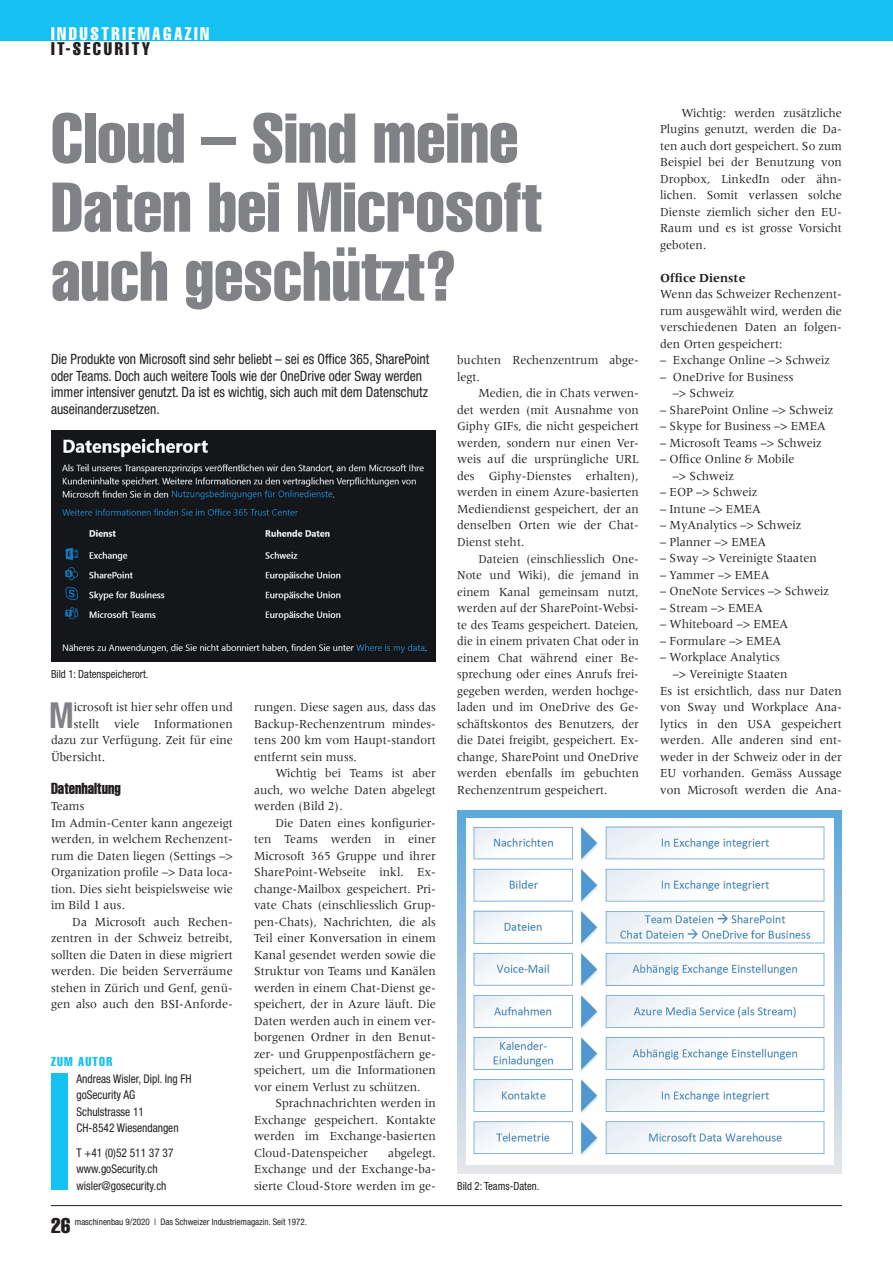
<style>
.page{position:relative;width:893px;height:1263px;background:#fff}
.page>*{position:absolute;margin:0;border:0;box-sizing:border-box;transform-origin:0 0}
.t1{font:extra-condensed 69px/69px "Helvetica";color:#808285}
.t2{font:700 condensed 35.85px "Helvetica Neue";color:#808285;scale:.93 1}
.t3{font:extra-condensed 21px "Helvetica";color:#231f20}
.t4{font:extra-condensed 18px "Helvetica";letter-spacing:.14em;color:#fff}
.t5{font:extra-condensed 18px "Helvetica";letter-spacing:.14em;color:#231f20}
.t6{font:extra-condensed 15.75px "Helvetica";color:#231f20;scale:.95 1}
.t7{font:condensed 14.25px/16.5px "Helvetica Neue";color:#231f20;scale:.95 1}
.t8{font:12.75px/16.5px "Meridien LT Std";color:#231f20;text-align:justify;scale:.95 1}
.t9{font:12.75px/16.5px "Meridien LT Std";color:#231f20;text-align:justify;scale:.93 1}
.t10{font:700 12.75px "Meridien LT Std";color:#231f20;scale:.95 1}
.t11{font:extra-condensed 12.75px "Helvetica";letter-spacing:.1em;color:#15c0f2}
.t12{font:condensed 12px/16.5px "Helvetica Neue";color:#231f20;scale:.95 1}
.t13{font:condensed 11.25px "Helvetica Neue";color:#231f20;scale:.95 1}
.t14{font:condensed 9px "Helvetica Neue";color:#231f20}
</style>
<div class="page">
<div style="left:0;top:0;width:893px;height:40px;background:#15c0f2"></div>
<hr style="left:51px;top:1205px;width:791px;height:1px;background:#231f20">
<div style="left:51px;top:1073px;width:16px;height:116px;background:#15c0f2"></div>
<img style="left:51px;top:430px;width:385px;height:231px">
<svg style="left:457px;top:810px;width:385px;height:363px;background:#a4c7e3"></svg>
<div style="left:466px;top:818px;width:367px;height:346px;background:#fff"></div>
<img style="left:473px;top:826px;width:352px;height:329px">
<h3 class="t4" style="left:51px;top:23px;width:160px">INDUSTRIEMAGAZIN</h3>
<h3 class="t5" style="left:51px;top:38px;width:101px">IT-SECURITY</h3>
<h1 class="t1" style="left:51px;top:103px;width:492px">Cloud – Sind meine<br>Daten bei Microsoft auch geschützt?</h1>
<p class="t7" style="left:51px;top:351px;width:400px">Die Produkte von Microsoft sind sehr beliebt – sei es Office 365, SharePoint oder Teams. Doch auch weitere Tools wie der OneDrive oder Sway werden immer intensiver genutzt. Da ist es wichtig, sich auch mit dem Datenschutz auseinanderzusetzen.</p>
<p class="t13" style="left:51px;top:667px;width:104px">Bild 1: Datenspeicherort.</p>
<h2 class="t2" style="left:49px;top:693px;width:28px">M</h2>
<p class="t8" style="left:74px;top:699px;width:169px">icrosoft ist hier sehr offen und</p>
<p class="t8" style="left:74px;top:715px;width:169px">stellt viele Informationen</p>
<p class="t8" style="left:51px;top:732px;width:193px">dazu zur Verfügung. Zeit für eine</p>
<p class="t8" style="left:51px;top:748px;width:59px">Übersicht.</p>
<p class="t6" style="left:51px;top:778px;width:75px">Datenhaltung</p>
<p class="t8" style="left:51px;top:798px;width:193px;text-align:left">Teams<br>Im Admin-Center kann angezeigt werden, in welchem Rechenzent&shy;rum die Daten liegen (Settings –&gt;<br>Organization profile –&gt; Data loca&shy;tion. Dies sieht beispielsweise wie im Bild 1 aus.</p>
<p class="t8" style="left:51px;top:913px;width:193px;text-indent:21px">Da Microsoft auch Rechen&shy;zentren in der Schweiz betreibt, sollten die Daten in diese migriert werden. Die beiden Serverräume stehen in Zürich und Genf, genü&shy;gen also auch den BSI-Anforde-</p>
<p class="t11" style="left:51px;top:1053px;width:63px">ZUM AUTOR</p>
<p class="t12" style="left:77px;top:1070px;width:123px">Andreas Wisler, Dipl. Ing FH goSecurity AG<br>Schulstrasse 11<br>CH-8542 Wiesendangen</p>
<p class="t12" style="left:77px;top:1144px;width:104px">T +41 (0)52 511 37 37 www.goSecurity.ch wisler@gosecurity.ch</p>
<p class="t8" style="left:254px;top:699px;width:193px">rungen. Diese sagen aus, dass das Backup-Rechenzentrum mindes&shy;tens 200 km vom Haupt-standort entfernt sein muss.</p>
<p class="t8" style="left:254px;top:765px;width:193px;text-indent:21px">Wichtig bei Teams ist aber auch, wo welche Daten abgelegt werden (Bild 2).</p>
<p class="t8" style="left:254px;top:814px;width:193px;text-indent:21px">Die Daten eines konfigurier&shy;ten Teams werden in einer Microsoft 365 Gruppe und ihrer SharePoint-Webseite inkl. Ex&shy;change-Mailbox gespeichert. Pri&shy;vate Chats (einschliesslich Grup&shy;pen-Chats), Nachrichten, die als Teil einer Konversation in einem Kanal gesendet werden sowie die Struktur von Teams und Kanälen werden in einem Chat-Dienst ge&shy;speichert, der in Azure läuft. Die Daten werden auch in einem ver&shy;borgenen Ordner in den Benut&shy;zer- und Gruppenpostfächern ge&shy;speichert, um die Informationen vor einem Verlust zu schützen.</p>
<p class="t8" style="left:254px;top:1095px;width:193px;text-indent:21px">Sprachnachrichten werden in Exchange gespeichert. Kontakte werden im Exchange-basierten Cloud-Datenspeicher</p>
<p class="t8" style="left:254px;top:1144px;width:193px;text-indent:134px">abgelegt.<br>Exchange und der Exchange-ba&shy;sierte Cloud-Store werden im ge-</p>
<h3 class="t3" style="left:51px;top:1212px;width:21px">26</h3>
<p class="t14" style="left:75px;top:1216px;width:234px">maschinenbau 9/2020 | Das Schweizer Industriemagazin. Seit 1972.</p>
<p class="t8" style="left:457px;top:352px;width:193px">buchten Rechenzentrum abge&shy;legt.</p>
<p class="t8" style="left:457px;top:385px;width:193px;text-indent:21px">Medien, die in Chats verwen&shy;det werden (mit Ausnahme von Giphy GIFs, die nicht gespeichert werden, sondern nur einen Ver&shy;weis auf die ursprüngliche URL des Giphy-Dienstes erhalten), werden in einem Azure-basierten Mediendienst gespeichert, der an denselben Orten wie der Chat-Dienst steht.</p>
<p class="t9" style="left:457px;top:550px;width:197px;text-indent:21px">Dateien (einschliesslich One-Note und Wiki), die jemand in einem Kanal gemeinsam nutzt, werden auf der SharePoint-Websi&shy;te des Teams gespeichert. Dateien, die in einem privaten Chat oder in einem Chat während einer Be&shy;sprechung oder eines Anrufs frei&shy;gegeben werden, werden hochge&shy;laden und im OneDrive des Ge&shy;schäftskontos des Benutzers, der die Datei freigibt, gespeichert. Ex&shy;change, SharePoint und OneDrive werden ebenfalls im gebuchten Rechenzentrum gespeichert.</p>
<p class="t13" style="left:457px;top:1179px;width:88px">Bild 2: Teams-Daten.</p>
<p class="t8" style="left:660px;top:105px;width:193px;text-align:left;text-indent:21px">Wichtig: werden zusätzliche<br>Plugins genutzt, werden die Da&shy;ten auch dort gespeichert. So zum<br>Beispiel bei der Benutzung von<br>Dropbox, LinkedIn oder ähn&shy;lichen. Somit verlassen solche<br>Dienste ziemlich sicher den EU-<br>Raum und es ist grosse Vorsicht geboten.</p>
<p class="t10" style="left:660px;top:270px;width:91px">Office Dienste</p>
<p class="t8" style="left:660px;top:286px;width:193px">Wenn das Schweizer Rechenzent&shy;rum ausgewählt wird, werden die verschiedenen Daten an folgen&shy;den Orten gespeichert:</p>
<p class="t8" style="left:660px;top:352px;width:180px">– Exchange Online –&gt; Schweiz</p>
<p class="t8" style="left:673px;top:369px;width:128px;text-indent:-13px">– OneDrive for Business –&gt; Schweiz</p>
<p class="t8" style="left:660px;top:402px;width:184px">– SharePoint Online –&gt; Schweiz</p>
<p class="t8" style="left:660px;top:418px;width:176px">– Skype for Business –&gt; EMEA</p>
<p class="t8" style="left:660px;top:435px;width:171px">– Microsoft Teams –&gt; Schweiz</p>
<p class="t8" style="left:673px;top:451px;width:130px;text-indent:-13px">– Office Online &amp; Mobile –&gt; Schweiz</p>
<p class="t8" style="left:660px;top:484px;width:104px">– EOP –&gt; Schweiz</p>
<p class="t8" style="left:660px;top:501px;width:108px">– Intune –&gt; EMEA</p>
<p class="t8" style="left:660px;top:517px;width:150px">– MyAnalytics –&gt; Schweiz</p>
<p class="t8" style="left:660px;top:534px;width:113px">– Planner –&gt; EMEA</p>
<p class="t8" style="left:660px;top:550px;width:166px">– Sway –&gt; Vereinigte Staaten</p>
<p class="t8" style="left:660px;top:567px;width:117px">– Yammer –&gt; EMEA</p>
<p class="t8" style="left:660px;top:583px;width:179px">– OneNote Services –&gt; Schweiz</p>
<p class="t8" style="left:660px;top:600px;width:110px">– Stream –&gt; EMEA</p>
<p class="t8" style="left:660px;top:616px;width:136px">– Whiteboard –&gt; EMEA</p>
<p class="t8" style="left:660px;top:633px;width:129px">– Formulare –&gt; EMEA</p>
<p class="t8" style="left:660px;top:649px;width:127px">– Workplace Analytics</p>
<p class="t8" style="left:673px;top:666px;width:122px">–&gt; Vereinigte Staaten</p>
<p class="t8" style="left:660px;top:682px;width:193px">Es ist ersichtlich, dass nur Daten</p>
<p class="t8" style="left:660px;top:699px;width:193px">von Sway und Workplace Ana-</p>
<p class="t8" style="left:660px;top:715px;width:193px">lytics in den USA gespeichert</p>
<p class="t8" style="left:660px;top:732px;width:191px">werden. Alle anderen sind ent-</p>
<p class="t8" style="left:660px;top:748px;width:193px">weder in der Schweiz oder in der</p>
<p class="t8" style="left:660px;top:765px;width:193px">EU vorhanden. Gemäss Aussage</p>
<p class="t8" style="left:660px;top:781px;width:193px">von Microsoft werden die Ana-</p>
</div>
